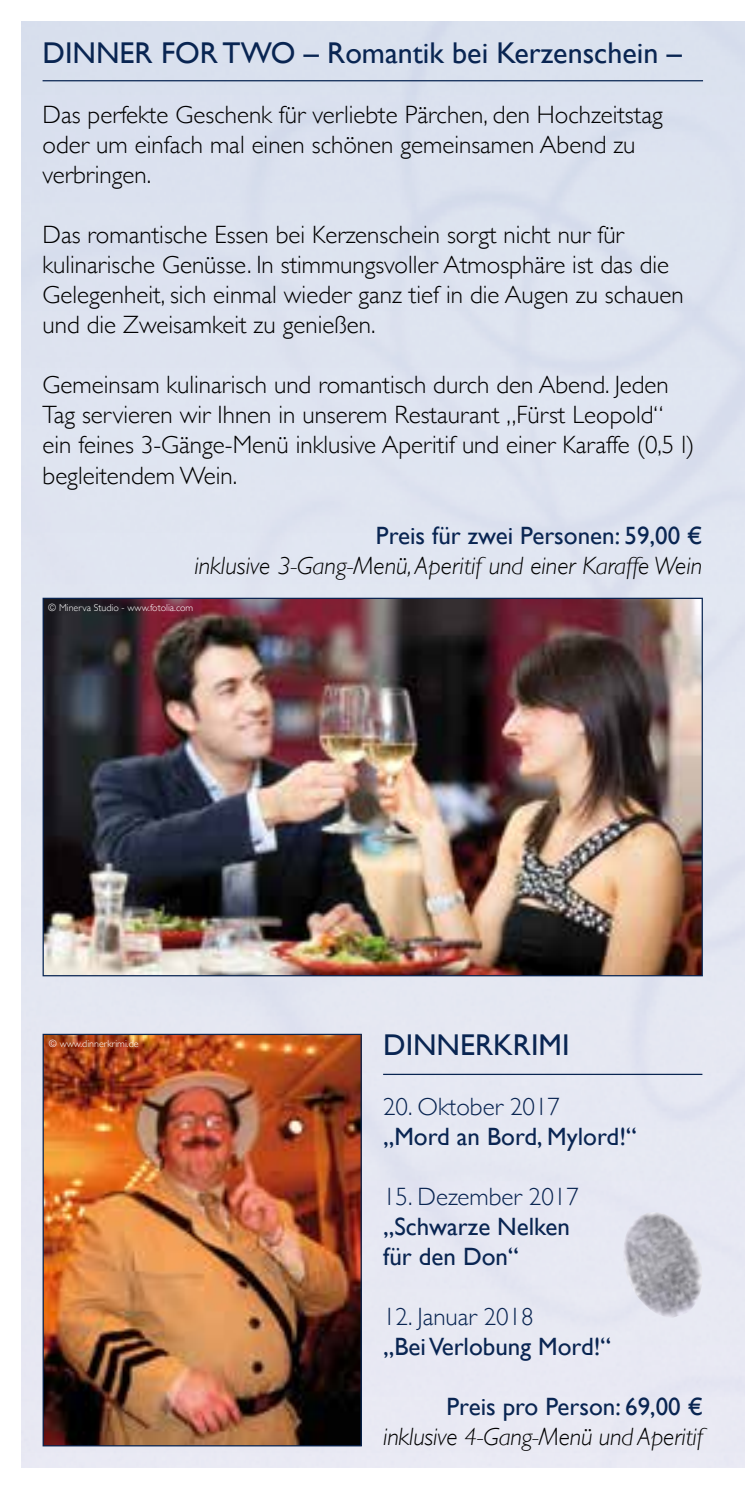
<style>
.page{position:relative;width:745px;height:1489px;background:#fff}
.page>*{position:absolute;margin:0;border:0;box-sizing:border-box;transform-origin:0 0}
.t1{font:30px "Gill Sans";color:#092552}
.t2{font:300 25px/30px "Gill Sans";color:#000}
.t3{font:25px/30px "Gill Sans";color:#092552}
.t4{font:italic 300 25px "Gill Sans";color:#000}
.t5{font:300 25px "Gill Sans";color:#092552}
.t6{font:300 10px "Gill Sans";color:#fff}
</style>
<div class="page">
<div style="left:21px;top:21px;width:723px;height:1446px;background:#dfe4f0"></div>
<img style="left:45px;top:599px;width:655px;height:375px">
<img style="left:45px;top:1035px;width:314px;height:409px">
<div style="left:43px;top:1033px;width:318px;height:413px;border:1px solid #092552"></div>
<img style="left:624px;top:1212px;width:78px;height:105px">
<hr style="left:43px;top:80px;width:659px;height:1px;background:#092552">
<hr style="left:383px;top:1073px;width:319px;height:1px;background:#092552">
<p class="t1" style="left:43px;top:35px;width:640px">DINNER FOR TWO – Romantik bei Kerzenschein –</p>
<p class="t2" style="left:43px;top:99px;width:621px">Das perfekte Geschenk für verliebte Pärchen, den Hochzeitstag oder um einfach mal einen schönen gemeinsamen Abend zu verbringen.</p>
<p class="t2" style="left:43px;top:219px;width:642px">Das romantische Essen bei Kerzenschein sorgt nicht nur für kulinarische Genüsse. In stimmungsvoller Atmosphäre ist das die Gelegenheit, sich einmal wieder ganz tief in die Augen zu schauen und die Zweisamkeit zu genießen.</p>
<p class="t2" style="left:43px;top:369px;width:653px">Gemeinsam kulinarisch und romantisch durch den Abend. Jeden Tag servieren wir Ihnen in unserem Restaurant „Fürst Leopold“ ein feines 3-Gänge-Menü inklusive Aperitif und einer Karaffe (0,5 l) begleitendem Wein.</p>
<p class="t3" style="left:376px;top:520px;width:328px">Preis für zwei Personen: 59,00 €</p>
<p class="t4" style="left:194px;top:551px;width:509px">inklusive 3-Gang-Menü, Aperitif und einer Karaffe Wein</p>
<p class="t6" style="left:48px;top:600px;width:146px">© Minerva Studio - www.fotolia.com</p>
<p class="t6" style="left:49px;top:1035px;width:91px">© www.dinnerkrimi.de</p>
<p class="t1" style="left:383px;top:1026px;width:188px">DINNERKRIMI</p>
<p class="t5" style="left:383px;top:1086px;width:178px">20. Oktober 2017</p>
<p class="t3" style="left:383px;top:1120px;width:255px">„Mord an Bord, Mylord!“</p>
<p class="t5" style="left:383px;top:1176px;width:197px">15. Dezember 2017</p>
<p class="t3" style="left:383px;top:1210px;width:188px">„Schwarze Nelken für den Don“</p>
<p class="t5" style="left:383px;top:1296px;width:152px">12. Januar 2018</p>
<p class="t3" style="left:383px;top:1330px;width:229px">„Bei Verlobung Mord!“</p>
<p class="t3" style="left:446px;top:1390px;width:258px">Preis pro Person: 69,00 €</p>
<p class="t4" style="left:383px;top:1422px;width:321px">inklusive 4-Gang-Menü und Aperitif</p>
</div>
